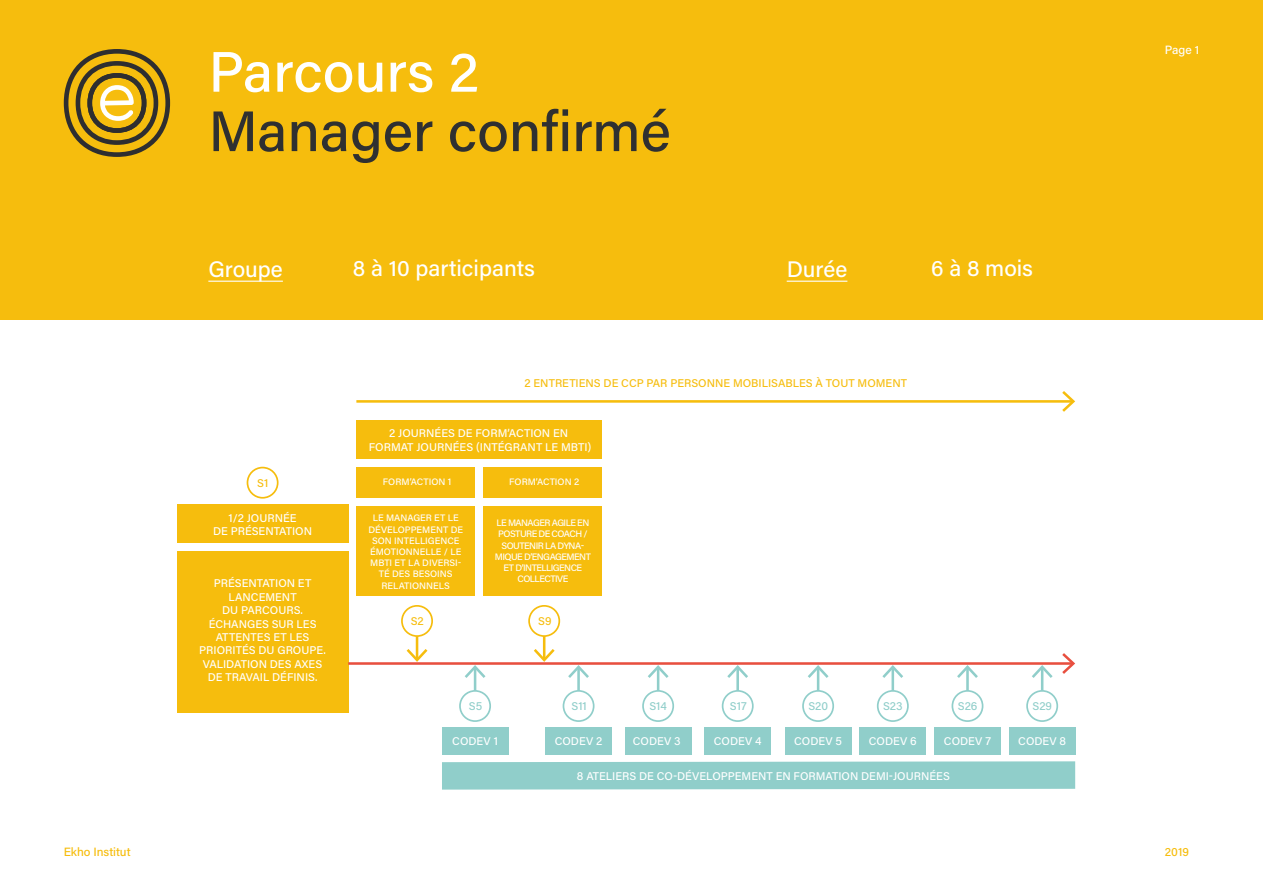
<style>
.page{position:relative;width:1263px;height:893px;background:#fff}
.page>*{position:absolute;margin:0;border:0;box-sizing:border-box;transform-origin:0 0}
.t1{font:500 57px "Acumin Pro";color:#2f3031}
.t2{font:500 57px "Acumin Pro";color:#fff}
.t3{font:500 22.5px "Acumin Pro";color:#fff}
.t4{font:500 12px "Acumin Pro";color:#f6bd0d}
.t5{font:500 12px "Acumin Pro";color:#fff}
.t6{font:500 11.25px/13.5px "Acumin Pro";color:#fff;text-align:center}
.t7{font:500 11.25px "Acumin Pro";color:#f6bd0d}
.t8{font:500 11.25px "Acumin Pro";color:#90ceca}
.t9{font:500 9.3px/11.2px "Acumin Pro";letter-spacing:-.005em;color:#fff;text-align:center}
.t10{font:500 9.3px/11.2px "Acumin Pro";letter-spacing:-.06em;color:#fff;text-align:center}
</style>
<div class="page">
<div style="left:0;top:0;width:1263px;height:320px;background:#f6bd0d"></div>
<svg style="left:64px;top:49px;width:106px;height:108px"></svg>
<hr style="left:208px;top:281px;width:75px;height:1px;background:#fff">
<hr style="left:787px;top:281px;width:60px;height:1px;background:#fff">
<div style="left:177px;top:505px;width:171px;height:38px;background:#f6bd0d"></div>
<div style="left:177px;top:551px;width:171px;height:162px;background:#f6bd0d"></div>
<hr style="left:348px;top:662px;width:724px;height:3px;background:#e84f3f">
<svg style="left:1062px;top:653px;width:13px;height:21px"></svg>
<div style="left:356px;top:420px;width:246px;height:39px;background:#f6bd0d"></div>
<hr style="left:356px;top:400px;width:716px;height:3px;background:#f6bd0d">
<svg style="left:1062px;top:391px;width:13px;height:21px"></svg>
<div style="left:442px;top:727px;width:66px;height:28px;background:#90ceca"></div>
<div style="left:247px;top:467px;width:31px;height:32px;border:2px solid #f6bd0d;border-radius:50%"></div>
<div style="left:356px;top:506px;width:119px;height:89px;background:#f6bd0d"></div>
<div style="left:356px;top:467px;width:119px;height:30px;background:#f6bd0d"></div>
<hr style="left:416px;top:636px;width:2px;height:23px;background:#f6bd0d">
<svg style="left:407px;top:649px;width:20px;height:13px"></svg>
<div style="left:401px;top:605px;width:32px;height:32px;border:2px solid #f6bd0d;border-radius:50%"></div>
<hr style="left:474px;top:668px;width:2px;height:23px;background:#90ceca">
<svg style="left:465px;top:665px;width:20px;height:13px"></svg>
<div style="left:459px;top:690px;width:32px;height:32px;border:2px solid #90ceca;border-radius:50%"></div>
<div style="left:545px;top:727px;width:67px;height:28px;background:#90ceca"></div>
<hr style="left:577px;top:668px;width:3px;height:23px;background:#90ceca">
<svg style="left:568px;top:665px;width:21px;height:13px"></svg>
<div style="left:563px;top:690px;width:31px;height:32px;border:2px solid #90ceca;border-radius:50%"></div>
<div style="left:625px;top:727px;width:66px;height:28px;background:#90ceca"></div>
<hr style="left:657px;top:668px;width:2px;height:23px;background:#90ceca">
<svg style="left:648px;top:665px;width:20px;height:13px"></svg>
<div style="left:642px;top:690px;width:32px;height:32px;border:2px solid #90ceca;border-radius:50%"></div>
<div style="left:705px;top:727px;width:66px;height:28px;background:#90ceca"></div>
<hr style="left:736px;top:668px;width:3px;height:23px;background:#90ceca">
<svg style="left:727px;top:665px;width:21px;height:13px"></svg>
<div style="left:722px;top:690px;width:32px;height:32px;border:2px solid #90ceca;border-radius:50%"></div>
<div style="left:484px;top:506px;width:118px;height:89px;background:#f6bd0d"></div>
<hr style="left:543px;top:636px;width:2px;height:23px;background:#f6bd0d">
<svg style="left:534px;top:649px;width:21px;height:13px"></svg>
<div style="left:528px;top:605px;width:32px;height:32px;border:2px solid #f6bd0d;border-radius:50%"></div>
<div style="left:484px;top:467px;width:118px;height:30px;background:#f6bd0d"></div>
<svg style="left:442px;top:761px;width:633px;height:29px;background:#95d0cc"></svg>
<hr style="left:817px;top:668px;width:2px;height:23px;background:#90ceca">
<svg style="left:808px;top:665px;width:20px;height:13px"></svg>
<div style="left:802px;top:690px;width:32px;height:32px;border:2px solid #90ceca;border-radius:50%"></div>
<hr style="left:891px;top:668px;width:3px;height:23px;background:#90ceca">
<svg style="left:882px;top:665px;width:21px;height:13px"></svg>
<div style="left:877px;top:690px;width:32px;height:32px;border:2px solid #90ceca;border-radius:50%"></div>
<hr style="left:966px;top:668px;width:3px;height:23px;background:#90ceca">
<svg style="left:957px;top:665px;width:21px;height:13px"></svg>
<div style="left:951px;top:690px;width:32px;height:32px;border:2px solid #90ceca;border-radius:50%"></div>
<hr style="left:1041px;top:668px;width:2px;height:23px;background:#90ceca">
<svg style="left:1032px;top:665px;width:20px;height:13px"></svg>
<div style="left:1026px;top:690px;width:32px;height:32px;border:2px solid #90ceca;border-radius:50%"></div>
<div style="left:785px;top:727px;width:66px;height:28px;background:#90ceca"></div>
<div style="left:860px;top:727px;width:66px;height:28px;background:#90ceca"></div>
<div style="left:934px;top:727px;width:66px;height:28px;background:#90ceca"></div>
<div style="left:1009px;top:727px;width:66px;height:28px;background:#90ceca"></div>
<h1 class="t2" style="left:208px;top:32px;width:272px">Parcours 2</h1>
<h1 class="t1" style="left:208px;top:92px;width:464px">Manager confirmé</h1>
<h1 class="t2" style="left:449px;top:32px;width:23px">1</h1>
<h1 class="t1" style="left:208px;top:92px;width:370px">Primo Manage</h1>
<h2 class="t3" style="left:208px;top:253px;width:76px">Groupe</h2>
<h2 class="t3" style="left:353px;top:253px;width:184px">8 à 10 participants</h2>
<h2 class="t3" style="left:787px;top:253px;width:62px">Durée</h2>
<h2 class="t3" style="left:931px;top:253px;width:103px">6 à 8 mois</h2>
<p class="t7" style="left:257px;top:475px;width:13px">S1</p>
<p class="t6" style="left:213px;top:511px;width:100px">1/2 JOURNÉE<br>DE PRÉSENTATION</p>
<p class="t6" style="left:199px;top:576px;width:128px">PRÉSENTATION ET<br>LANCEMENT<br>DU PARCOURS.<br>ÉCHANGES SUR LES<br>ATTENTES ET LES<br>PRIORITÉS DU GROUPE.<br>VALIDATION DES AXES<br>DE TRAVAIL DÉFINIS.</p>
<p class="t7" style="left:524px;top:375px;width:384px">2 ENTRETIENS DE CCP PAR PERSONNE MOBILISABLES À TOUT MOMENT</p>
<p class="t6" style="left:369px;top:426px;width:224px">2 JOURNÉES DE FORM’ACTION EN<br>FORMAT JOURNÉES (INTÉGRANT LE MBTI)</p>
<p class="t9" style="left:383px;top:476px;width:70px">FORM’ACTION 1</p>
<p class="t9" style="left:509px;top:476px;width:72px">FORM’ACTION 2</p>
<p class="t9" style="left:368px;top:512px;width:96px">LE MANAGER ET LE<br>DÉVELOPPEMENT DE<br>SON INTELLIGENCE<br>ÉMOTIONNELLE / LE<br>MBTI ET LA DIVERSI-<br>TÉ DES BESOINS<br>RELATIONNELS</p>
<p class="t7" style="left:411px;top:613px;width:15px">S2</p>
<p class="t10" style="left:495px;top:517px;width:98px">LE MANAGER AGILE EN<br>POSTURE DE COACH /<br>SOUTENIR LA DYNA-<br>MIQUE D’ENGAGEMENT<br>ET D’INTELLIGENCE<br>COLLECTIVE</p>
<p class="t7" style="left:538px;top:613px;width:15px">S9</p>
<p class="t8" style="left:469px;top:698px;width:15px">S5</p>
<p class="t8" style="left:571px;top:698px;width:17px">S11</p>
<p class="t6" style="left:452px;top:733px;width:47px">CODEV 1</p>
<p class="t6" style="left:555px;top:733px;width:49px">CODEV 2</p>
<p class="t8" style="left:649px;top:698px;width:19px">S14</p>
<p class="t6" style="left:633px;top:733px;width:49px">CODEV 3</p>
<p class="t8" style="left:730px;top:698px;width:18px">S17</p>
<p class="t6" style="left:714px;top:733px;width:49px">CODEV 4</p>
<p class="t8" style="left:808px;top:698px;width:21px">S20</p>
<p class="t8" style="left:883px;top:698px;width:21px">S23</p>
<p class="t8" style="left:958px;top:698px;width:21px">S26</p>
<p class="t8" style="left:1032px;top:698px;width:21px">S29</p>
<p class="t6" style="left:794px;top:733px;width:49px">CODEV 5</p>
<p class="t6" style="left:869px;top:733px;width:49px">CODEV 6</p>
<p class="t6" style="left:944px;top:733px;width:49px">CODEV 7</p>
<p class="t6" style="left:1018px;top:733px;width:49px">CODEV 8</p>
<p class="t6" style="left:577px;top:769px;width:374px">8 ATELIERS DE CO-DÉVELOPPEMENT EN FORMATION DEMI-JOURNÉES</p>
<p class="t5" style="left:1165px;top:42px;width:36px">Page 1</p>
<p class="t4" style="left:64px;top:843px;width:68px">Ekho Institut</p>
<p class="t4" style="left:1165px;top:843px;width:26px">2019</p>
</div>
